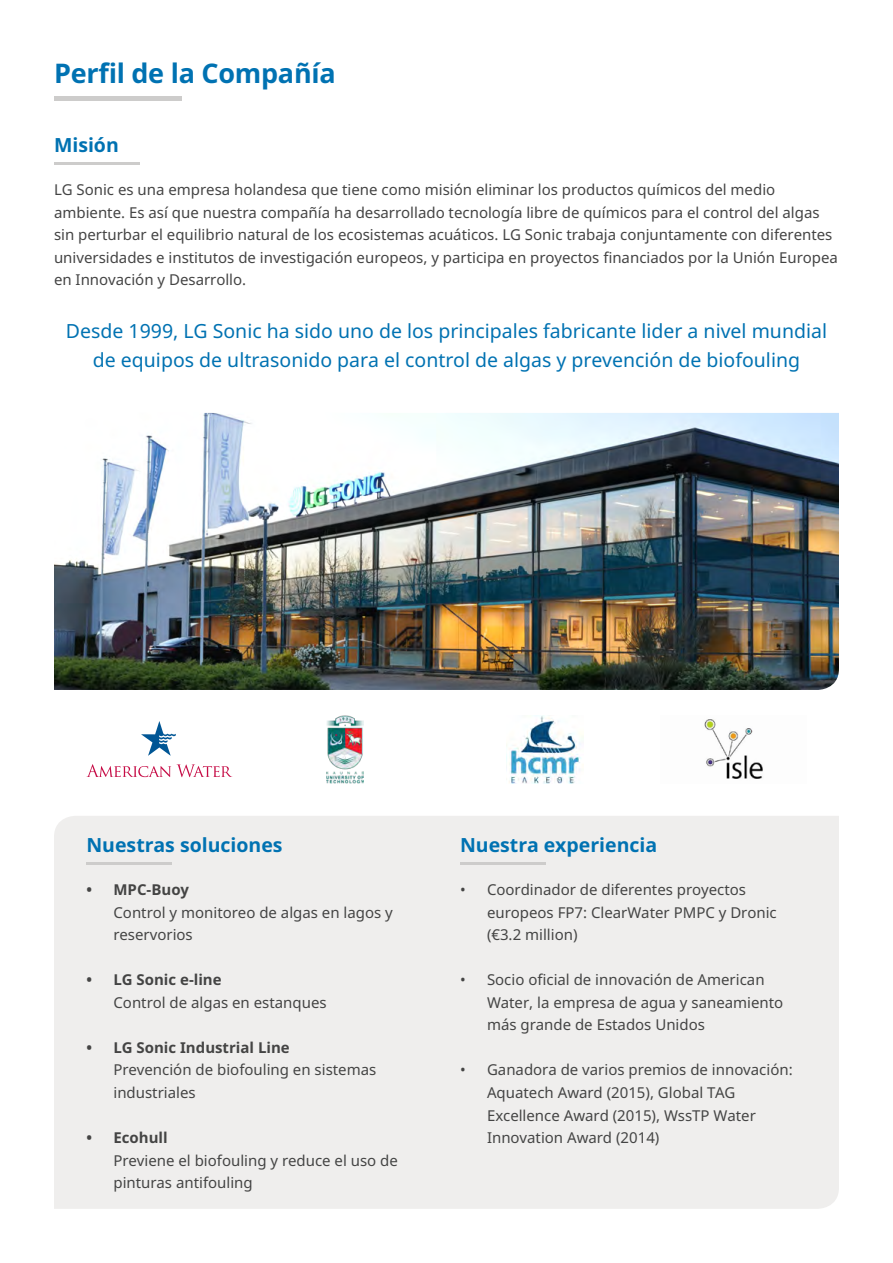
<style>
.page{position:relative;width:893px;height:1263px;background:#fff}
.page>*{position:absolute;margin:0;border:0;box-sizing:border-box;transform-origin:0 0}
.t1{font:700 27px "Noto Sans";letter-spacing:-.01em;color:#0072b2}
.t2{font:19.5px/28.5px "Noto Sans";color:#0072b2;text-align:center}
.t3{font:700 19.5px "Noto Sans";color:#0072b2}
.t4{font:15px/22.5px "Noto Sans";color:#444}
.t5{font:700 15px "Noto Sans";color:#444}
</style>
<div class="page">
<hr style="left:54px;top:97px;width:128px;height:4px;background:#cdcccb">
<hr style="left:54px;top:162px;width:85px;height:2px;background:#cdcccb">
<div style="left:54px;top:816px;width:785px;height:393px;background:#efeeed"></div>
<hr style="left:86px;top:862px;width:85px;height:2px;background:#cdcccb">
<img style="left:54px;top:413px;width:785px;height:277px">
<hr style="left:460px;top:862px;width:85px;height:2px;background:#cdcccb">
<svg style="left:86px;top:764px;width:146px;height:13px"></svg>
<svg style="left:141px;top:721px;width:35px;height:35px"></svg>
<img style="left:327px;top:715px;width:37px;height:68px">
<img style="left:704px;top:719px;width:59px;height:60px">
<img style="left:509px;top:715px;width:74px;height:68px">
<h1 class="t1" style="left:54px;top:54px;width:283px">Perfil de la Compañía</h1>
<h2 class="t3" style="left:54px;top:131px;width:66px">Misión</h2>
<p class="t4" style="left:54px;top:178px;width:785px">LG Sonic es una empresa holandesa que tiene como misión eliminar los productos químicos del medio ambiente. Es así que nuestra compañía ha desarrollado tecnología libre de químicos para el control del algas sin perturbar el equilibrio natural de los ecosistemas acuáticos. LG Sonic trabaja conjuntamente con diferentes universidades e institutos de investigación europeos, y participa en proyectos financiados por la Unión Europea en Innovación y Desarrollo.</p>
<h2 class="t2" style="left:66px;top:316px;width:763px">Desde 1999, LG Sonic ha sido uno de los principales fabricante lider a nivel mundial de equipos de ultrasonido para el control de algas y prevención de biofouling</h2>
<h2 class="t3" style="left:86px;top:831px;width:198px">Nuestras soluciones</h2>
<p class="t5" style="left:86px;top:879px;width:104px">• MPC-Buoy</p>
<p class="t4" style="left:113px;top:901px;width:281px">Control y monitoreo de algas en lagos y reservorios</p>
<p class="t5" style="left:86px;top:969px;width:137px">• LG Sonic e-line</p>
<p class="t4" style="left:113px;top:991px;width:215px">Control de algas en estanques</p>
<p class="t5" style="left:86px;top:1037px;width:205px">• LG Sonic Industrial Line</p>
<p class="t4" style="left:113px;top:1058px;width:264px">Prevención de biofouling en sistemas industriales</p>
<p class="t5" style="left:86px;top:1127px;width:83px">• Ecohull</p>
<p class="t4" style="left:113px;top:1148px;width:286px">Previene el biofouling y reduce el uso de pinturas antifouling</p>
<h2 class="t3" style="left:460px;top:831px;width:199px">Nuestra experiencia</h2>
<p class="t4" style="left:487px;top:878px;width:291px;text-indent:-27px">• Coordinador de diferentes proyectos europeos FP7: ClearWater PMPC y Dronic (€3.2 million)</p>
<p class="t4" style="left:487px;top:968px;width:298px;text-indent:-27px">• Socio oficial de innovación de American<br>Water, la empresa de agua y saneamiento más grande de Estados Unidos</p>
<p class="t4" style="left:487px;top:1058px;width:307px;text-indent:-27px">• Ganadora de varios premios de innovación:<br>Aquatech Award (2015), Global TAG Excellence Award (2015), WssTP Water Innovation Award (2014)</p>
</div>
